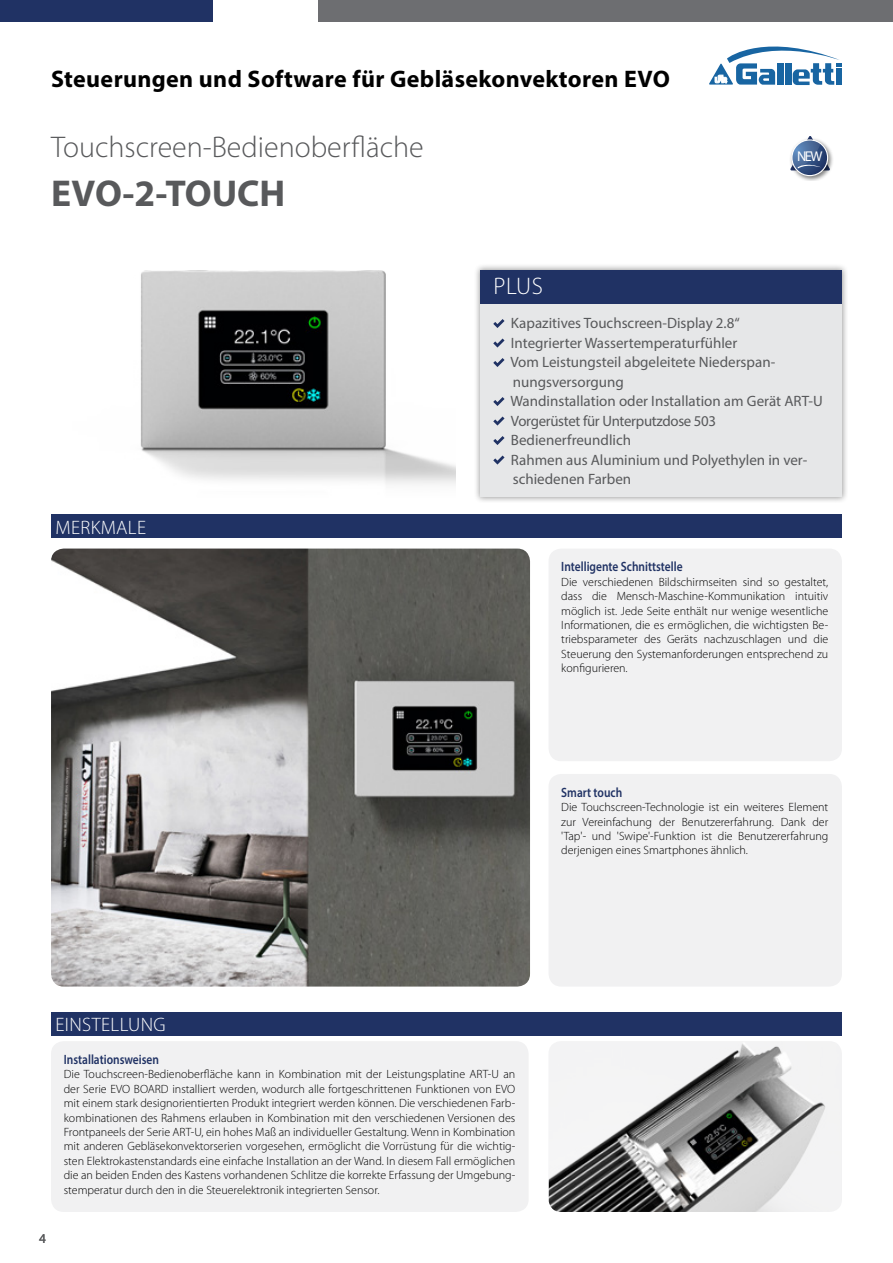
<style>
.page{position:relative;width:893px;height:1263px;background:#fff}
.page>*{position:absolute;margin:0;border:0;box-sizing:border-box;transform-origin:0 0}
.t1{font:700 37.5px "Myriad Pro";color:#58595b}
.t2{font:300 30px "Myriad Pro";color:#58595b}
.t3{font:700 24px "Myriad Pro";letter-spacing:.015em;color:#000}
.t4{font:300 24px "Myriad Pro";color:#fff}
.t5{font:300 19.5px "Myriad Pro";letter-spacing:.02em;color:#fff}
.t6{font:15px/19.5px "Myriad Pro";color:#58595b}
.t7{font:700 14.25px "Quicksand";color:#fff}
.t8{font:600 13.5px "Myriad Pro";color:#203264;scale:.85 1}
.t9{font:13.5px "Myriad Pro";color:#58595b}
.t10{font:300 12px/14.4px "Myriad Pro";color:#000;text-align:justify}
</style>
<div class="page">
<img style="left:140px;top:270px;width:315px;height:214px">
<img style="left:51px;top:549px;width:479px;height:437px">
<img style="left:549px;top:1041px;width:293px;height:171px">
<img style="left:795px;top:150px;width:38px;height:30px">
<svg style="left:791px;top:139px;width:37px;height:37px"></svg>
<svg style="left:792px;top:141px;width:35px;height:34px"></svg>
<svg style="left:790px;top:136px;width:40px;height:37px"></svg>
<div style="left:549px;top:774px;width:293px;height:212px;background:#f1f1f2;border-radius:13px"></div>
<div style="left:549px;top:549px;width:293px;height:212px;background:#f1f1f2;border-radius:13px"></div>
<div style="left:51px;top:1041px;width:478px;height:171px;background:#f1f1f2;border-radius:13px"></div>
<svg style="left:709px;top:46px;width:133px;height:39px"></svg>
<div style="left:319px;top:0;width:574px;height:21px;background:#6d6e71"></div>
<div style="left:0;top:0;width:213px;height:21px;background:#203264"></div>
<div style="left:475px;top:263px;width:373px;height:240px;background:#000;opacity:.4"></div>
<div style="left:480px;top:270px;width:362px;height:34px;background:#203264"></div>
<div style="left:480px;top:304px;width:362px;height:193px;background:#e6e7e8"></div>
<svg style="left:493px;top:319px;width:11px;height:9px"></svg>
<svg style="left:493px;top:338px;width:11px;height:10px"></svg>
<svg style="left:493px;top:358px;width:11px;height:9px"></svg>
<svg style="left:493px;top:397px;width:11px;height:9px"></svg>
<svg style="left:493px;top:416px;width:11px;height:10px"></svg>
<svg style="left:493px;top:436px;width:11px;height:9px"></svg>
<svg style="left:493px;top:455px;width:11px;height:10px"></svg>
<div style="left:51px;top:1012px;width:791px;height:23px;background:#203264"></div>
<div style="left:51px;top:514px;width:791px;height:24px;background:#203264"></div>
<h3 class="t3" style="left:51px;top:63px;width:620px">Steuerungen und Software für Gebläsekonvektoren EVO</h3>
<h2 class="t2" style="left:51px;top:130px;width:374px">Touchscreen-Bedienoberfläche</h2>
<h1 class="t1" style="left:51px;top:169px;width:139px">EVO-2-TOUCH</h1>
<p class="t7" style="left:797px;top:147px;width:27px">NEW</p>
<h3 class="t5" style="left:55px;top:516px;width:27px">Merkmale</h3>
<h3 class="t5" style="left:55px;top:1014px;width:112px">EINSTELLUNG</h3>
<h3 class="t4" style="left:493px;top:273px;width:25px">Plus</h3>
<p class="t6" style="left:510px;top:313px;width:314px">Kapazitives Touchscreen-Display 2.8“<br>Integrierter Wassertemperaturfühler<br>Vom Leistungsteil abgeleitete Niederspan&shy;nungsversorgung<br>Wandinstallation oder Installation am Gerät ART-U Vorgerüstet für Unterputzdose 503<br>Bedienerfreundlich<br>Rahmen aus Aluminium und Polyethylen in ver&shy;schiedenen Farben</p>
<p class="t8" style="left:561px;top:558px;width:144px">Intelligente Schnittstelle</p>
<p class="t10" style="left:561px;top:575px;width:269px">Die verschiedenen Bildschirmseiten sind so gestaltet, dass die Mensch-Maschine-Kommunikation intuitiv möglich ist. Jede Seite enthält nur wenige wesentliche Informationen, die es ermöglichen, die wichtigsten Be&shy;triebsparameter des Geräts nachzuschlagen und die Steuerung den Systemanforderungen entsprechend zu konfigurieren.</p>
<p class="t8" style="left:561px;top:784px;width:73px">Smart touch</p>
<p class="t10" style="left:561px;top:800px;width:269px">Die Touchscreen-Technologie ist ein weiteres Element zur Vereinfachung der Benutzererfahrung. Dank der 'Tap'- und 'Swipe'-Funktion ist die Benutzererfahrung derjenigen eines Smartphones ähnlich.</p>
<p class="t9" style="left:39px;top:1230px;width:8px">4</p>
<p class="t8" style="left:64px;top:1051px;width:114px">Installationsweisen</p>
<p class="t10" style="left:64px;top:1067px;width:453px">Die Touchscreen-Bedienoberfläche kann in Kombination mit der Leistungsplatine ART-U an der Serie EVO BOARD installiert werden, wodurch alle fortgeschrittenen Funktionen von EVO mit einem stark designorientierten Produkt integriert werden können. Die verschiedenen Farb&shy;kombinationen des Rahmens erlauben in Kombination mit den verschiedenen Versionen des Frontpaneels der Serie ART-U, ein hohes Maß an individueller Gestaltung. Wenn in Kombination mit anderen Gebläsekonvektorserien vorgesehen, ermöglicht die Vorrüstung für die wichtig&shy;sten Elektrokastenstandards eine einfache Installation an der Wand. In diesem Fall ermöglichen die an beiden Enden des Kastens vorhandenen Schlitze die korrekte Erfassung der Umgebung&shy;stemperatur durch den in die Steuerelektronik integrierten Sensor.</p>
</div>
